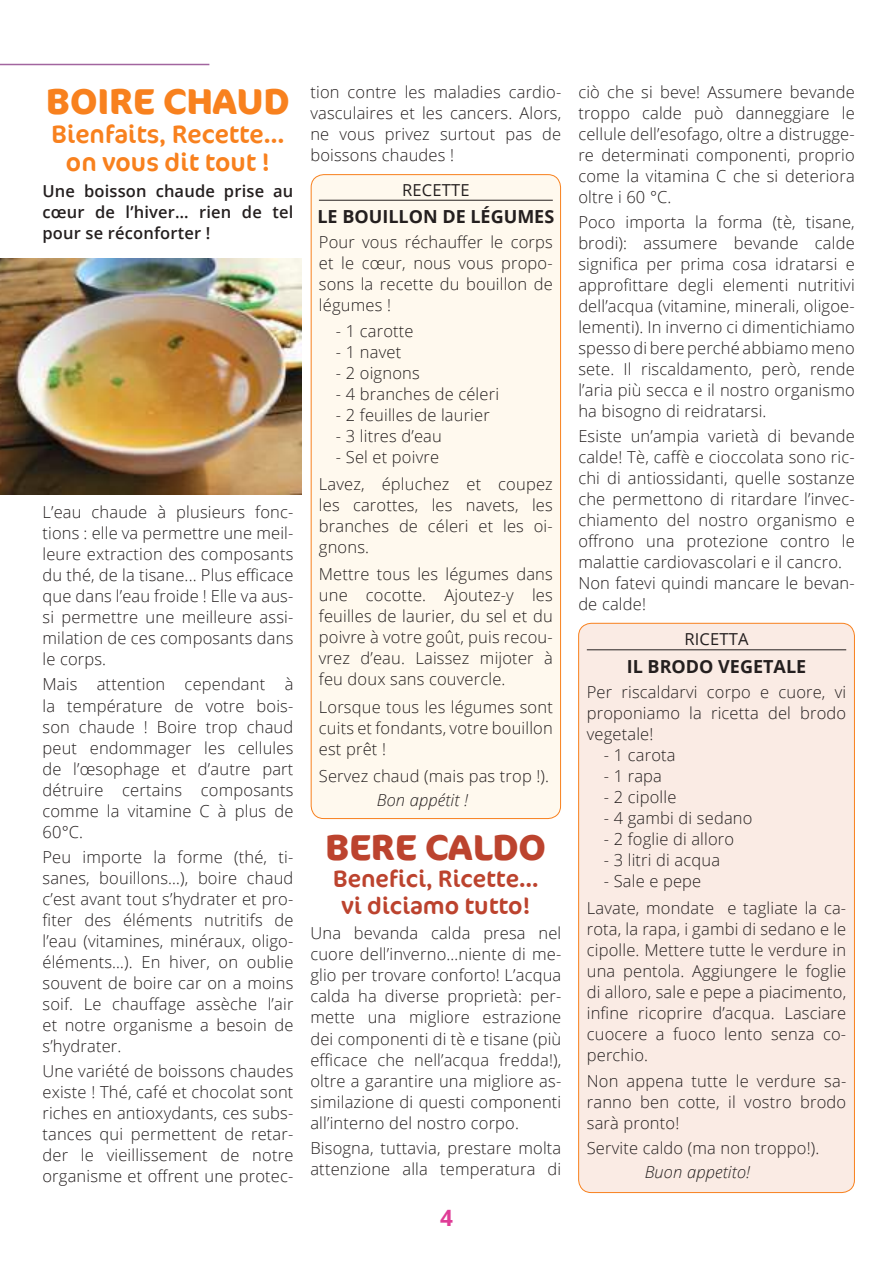
<style>
.page{position:relative;width:893px;height:1263px;background:#fff}
.page>*{position:absolute;margin:0;border:0;box-sizing:border-box;transform-origin:0 0}
.t1{font:700 36px "Cocon";color:#f8811e}
.t2{font:700 36px "Cocon";color:#bc432e}
.t3{font:25.5px/28.5px "Cocon";color:#f8811e;text-align:center}
.t4{font:24px/27px "Cocon";color:#bc432e;text-align:center}
.t5{font:700 22.5px "Open Sans";color:#df3d97}
.t6{font:700 18px "Open Sans";color:#241f1f}
.t7{font:300 16.5px/21px "Open Sans";letter-spacing:.01em;color:#241f1f;text-align:justify}
.t8{font:600 16.5px/21px "Open Sans";letter-spacing:.01em;color:#241f1f;text-align:justify}
.t9{font:italic 300 16.5px "Open Sans";letter-spacing:.01em;color:#241f1f}
.t10{font:16.5px "Open Sans";letter-spacing:.01em;color:#241f1f}
</style>
<div class="page">
<div style="left:311px;top:175px;width:249px;height:643px;background:#fff9ee;border-radius:13px"></div>
<div style="left:311px;top:174px;width:250px;height:645px;border:1px solid #f8811e;border-radius:13px"></div>
<div style="left:579px;top:623px;width:275px;height:569px;background:#faebe4;border-radius:13px"></div>
<div style="left:578px;top:623px;width:277px;height:570px;border:1px solid #f8811e;border-radius:13px"></div>
<hr style="left:0;top:64px;width:209px;height:1px;background:#a2659f">
<hr style="left:587px;top:649px;width:259px;height:1px;background:#241f1f">
<hr style="left:319px;top:200px;width:234px;height:1px;background:#241f1f">
<img style="left:0;top:258px;width:302px;height:236px">
<h1 class="t1" style="left:46px;top:80px;width:245px">BOIRE CHAUD</h1>
<h2 class="t3" style="left:51px;top:120px;width:234px">Bienfaits, Recette… on vous dit tout !</h2>
<p class="t8" style="left:42px;top:180px;width:252px">Une boisson chaude prise au cœur de l’hiver… rien de tel pour se réconforter !</p>
<p class="t7" style="left:42px;top:501px;width:252px">L’eau chaude à plusieurs fonc&shy;tions : elle va permettre une meil&shy;leure extraction des composants du thé, de la tisane... Plus efficace que dans l’eau froide ! Elle va aus&shy;si permettre une meilleure assi&shy;milation de ces composants dans le corps.</p>
<p class="t7" style="left:42px;top:673px;width:252px">Mais attention cependant à la température de votre bois&shy;son chaude ! Boire trop chaud peut endommager les cellules de l’œsophage et d’autre part détruire certains composants comme la vitamine C à plus de 60°C.</p>
<p class="t7" style="left:42px;top:846px;width:252px">Peu importe la forme (thé, ti&shy;sanes, bouillons…), boire chaud c’est avant tout s’hydrater et pro&shy;fiter des éléments nutritifs de l’eau (vitamines, minéraux, oligo&shy;éléments…). En hiver, on oublie souvent de boire car on a moins soif. Le chauffage assèche l’air et notre organisme a besoin de s’hydrater.</p>
<p class="t7" style="left:42px;top:1060px;width:252px">Une variété de boissons chaudes existe ! Thé, café et chocolat sont riches en antioxydants, ces subs&shy;tances qui permettent de retar&shy;der le vieillissement de notre organisme et offrent une protec-</p>
<p class="t7" style="left:310px;top:81px;width:252px">tion contre les maladies cardio&shy;vasculaires et les cancers. Alors, ne vous privez surtout pas de boissons chaudes !</p>
<p class="t10" style="left:402px;top:178px;width:21px">RECETTE</p>
<p class="t6" style="left:317px;top:204px;width:238px">LE BOUILLON DE LÉGUMES</p>
<p class="t7" style="left:319px;top:231px;width:235px">Pour vous réchauffer le corps et le cœur, nous vous propo&shy;sons la recette du bouillon de légumes !</p>
<p class="t7" style="left:336px;top:320px;width:79px">- 1 carotte</p>
<p class="t7" style="left:336px;top:341px;width:67px">- 1 navet</p>
<p class="t7" style="left:336px;top:362px;width:85px">- 2 oignons</p>
<p class="t7" style="left:336px;top:383px;width:165px">- 4 branches de céleri</p>
<p class="t7" style="left:336px;top:404px;width:155px">- 2 feuilles de laurier</p>
<p class="t7" style="left:336px;top:425px;width:107px">- 3 litres d’eau</p>
<p class="t7" style="left:319px;top:442px;width:235px;line-height:27.3px;text-indent:17px">- Sel et poivre<br>Lavez, épluchez et coupez</p>
<p class="t7" style="left:319px;top:494px;width:235px">les carottes, les navets, les branches de céleri et les oi&shy;gnons.</p>
<p class="t7" style="left:319px;top:563px;width:235px">Mettre tous les légumes dans une cocotte. Ajoutez-y les feuilles de laurier, du sel et du poivre à votre goût, puis recou&shy;vrez d’eau. Laissez mijoter à feu doux sans couvercle.</p>
<p class="t7" style="left:319px;top:696px;width:235px">Lorsque tous les légumes sont cuits et fondants, votre bouillon est prêt !</p>
<p class="t7" style="left:319px;top:765px;width:232px">Servez chaud (mais pas trop !).</p>
<p class="t9" style="left:377px;top:789px;width:93px">Bon appétit !</p>
<h1 class="t2" style="left:326px;top:825px;width:47px">BERE</h1>
<h1 class="t2" style="left:425px;top:825px;width:94px">CALDO</h1>
<h3 class="t4" style="left:333px;top:865px;width:207px">Benefici, Ricette… vi diciamo tutto!</h3>
<p class="t7" style="left:310px;top:922px;width:252px">Una bevanda calda presa nel cuore dell’inverno…niente di me&shy;glio per trovare conforto! L’acqua calda ha diverse proprietà: per&shy;mette una migliore estrazione dei componenti di tè e tisane (più efficace che nell’acqua fredda!), oltre a garantire una migliore as&shy;similazione di questi componenti all’interno del nostro corpo.</p>
<p class="t7" style="left:310px;top:1137px;width:252px">Bisogna, tuttavia, prestare molta attenzione alla temperatura di</p>
<h3 class="t5" style="left:440px;top:1202px;width:14px">4</h3>
<p class="t7" style="left:578px;top:81px;width:278px">ciò che si beve! Assumere bevande troppo calde può danneggiare le cellule dell’esofago, oltre a distrugge&shy;re determinati componenti, proprio come la vitamina C che si deteriora oltre i 60 °C.</p>
<p class="t7" style="left:578px;top:211px;width:278px">Poco importa la forma (tè, tisane, brodi): assumere bevande calde significa per prima cosa idratarsi e approfittare degli elementi nutritivi dell’acqua (vitamine, minerali, oligoe&shy;lementi). In inverno ci dimentichiamo spesso di bere perché abbiamo meno sete. Il riscaldamento, però, rende l’aria più secca e il nostro organismo ha bisogno di reidratarsi.</p>
<p class="t7" style="left:578px;top:425px;width:278px;text-align:left">Esiste un’ampia varietà di bevande calde! Tè, caffè e cioccolata sono ric&shy;chi di antiossidanti, quelle sostanze che permettono di ritardare l’invec&shy;chiamento del nostro organismo e offrono una protezione contro le malattie cardiovascolari e il cancro.<br>Non fatevi quindi mancare le bevan&shy;de calde!</p>
<p class="t10" style="left:684px;top:628px;width:66px">RICETTA</p>
<p class="t6" style="left:627px;top:653px;width:169px">IL BRODO VEGETALE</p>
<p class="t7" style="left:587px;top:681px;width:261px">Per riscaldarvi corpo e cuore, vi proponiamo la ricetta del brodo vegetale!</p>
<p class="t7" style="left:604px;top:744px;width:73px">- 1 carota</p>
<p class="t7" style="left:604px;top:765px;width:60px">- 1 rapa</p>
<p class="t7" style="left:604px;top:786px;width:74px">- 2 cipolle</p>
<p class="t7" style="left:604px;top:807px;width:150px">- 4 gambi di sedano</p>
<p class="t7" style="left:604px;top:828px;width:132px">- 2 foglie di alloro</p>
<p class="t7" style="left:604px;top:849px;width:118px">- 3 litri di acqua</p>
<p class="t7" style="left:587px;top:867px;width:261px;line-height:27.3px;text-indent:17px">- Sale e pepe<br>Lavate, mondate e tagliate la ca-</p>
<p class="t7" style="left:587px;top:918px;width:261px">rota, la rapa, i gambi di sedano e le cipolle. Mettere tutte le verdure in una pentola. Aggiungere le foglie di alloro, sale e pepe a piacimento, infine ricoprire d’acqua. Lasciare cuocere a fuoco lento senza co&shy;perchio.</p>
<p class="t7" style="left:587px;top:1070px;width:261px">Non appena tutte le verdure sa&shy;ranno ben cotte, il vostro brodo sarà pronto!</p>
<p class="t7" style="left:587px;top:1137px;width:234px">Servite caldo (ma non troppo!).</p>
<p class="t9" style="left:645px;top:1160px;width:107px">Buon appetito!</p>
</div>
